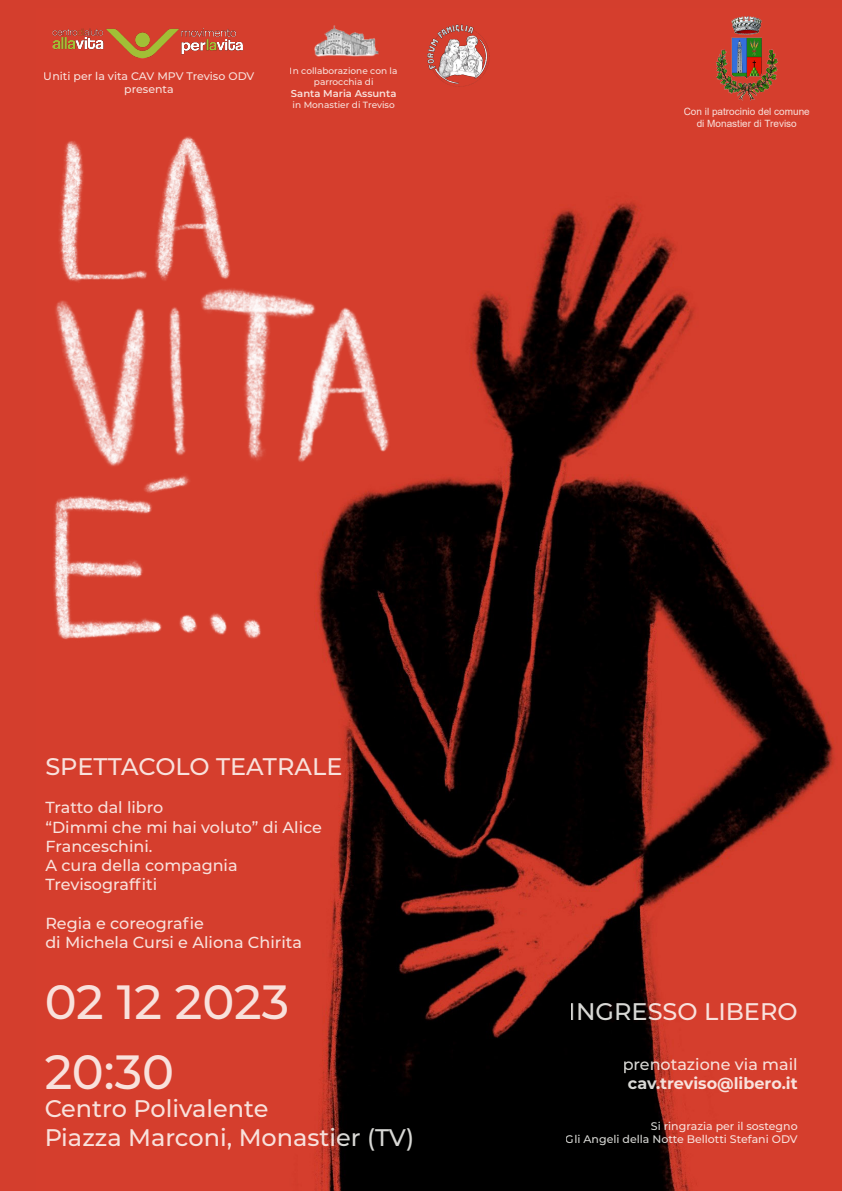
<style>
.page{position:relative;width:842px;height:1191px;background:#d43e2d}
.page>*{position:absolute;margin:0;border:0;box-sizing:border-box;transform-origin:0 0}
.t1{font:500 48px/70px "Montserrat";letter-spacing:-.005em;color:#fffffc}
.t2{font:500 24px/28.8px "Montserrat";color:#fffffc}
.t3{font:500 16px/19.2px "Montserrat";color:#fffffc}
.t4{font:700 16px "Montserrat";color:#fffffc}
.t5{font:500 11px/13.2px "Montserrat";color:#fffffc;text-align:center}
.t6{font:10px/12px "Arial";color:#fffffc;text-align:center}
.t7{font:600 10px "Montserrat";color:#fffffc}
.t8{font:500 9px/10.8px "Montserrat";color:#fffffc;text-align:center}
</style>
<div class="page">
<img style="left:319px;top:16px;width:515px;height:1175px">
<img style="left:52px;top:28px;width:191px;height:31px">
<img style="left:716px;top:17px;width:61px;height:84px">
<img style="left:314px;top:21px;width:104px;height:40px">
<img style="left:421px;top:16px;width:79px;height:77px">
<img style="left:53px;top:119px;width:365px;height:571px">
<p class="t5" style="left:44px;top:69px;width:212px">Uniti per la vita CAV MPV Treviso ODV presenta</p>
<p class="t8" style="left:290px;top:65px;width:109px">In collaborazione con la parrocchia di</p>
<p class="t7" style="left:291px;top:86px;width:107px">Santa Maria Assunta</p>
<p class="t8" style="left:293px;top:99px;width:104px">in Monastier di Treviso</p>
<p class="t6" style="left:684px;top:105px;width:128px">Con il patrocinio del comune di Monastier di Treviso</p>
<h2 class="t2" style="left:45px;top:751px;width:299px">SPETTACOLO TEATRALE</h2>
<p class="t3" style="left:45px;top:797px;width:278px">Tratto dal libro<br>“Dimmi che mi hai voluto” di Alice<br>Franceschini.<br>A cura della compagnia<br>Trevisograffiti</p>
<p class="t3" style="left:45px;top:912px;width:258px">Regia e coreografie<br>di Michela Cursi e Aliona Chirita</p>
<h1 class="t1" style="left:44px;top:965px;width:246px">02 12 2023<br>20:30</h1>
<h2 class="t2" style="left:44px;top:1093px;width:371px">Centro Polivalente<br>Piazza Marconi, Monastier (TV)</h2>
<h2 class="t2" style="left:569px;top:996px;width:230px">INGRESSO LIBERO</h2>
<p class="t3" style="left:623px;top:1053px;width:177px">prenotazione via mail</p>
<p class="t4" style="left:628px;top:1071px;width:171px">cav.treviso@libero.it</p>
<p class="t5" style="left:566px;top:1119px;width:233px;text-align:right">Si ringrazia per il sostegno<br>Gli Angeli della Notte Bellotti Stefani ODV</p>
</div>
